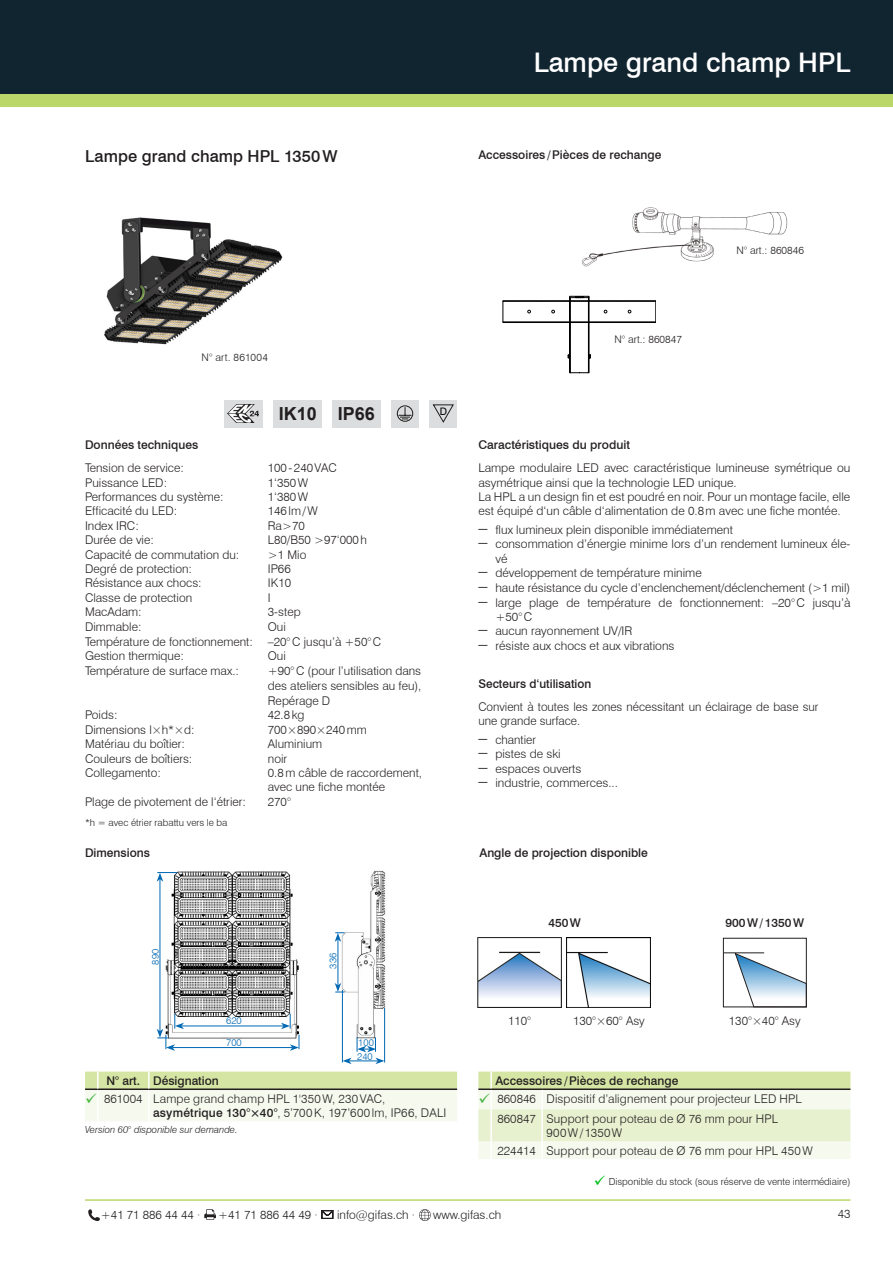
<style>
.page{position:relative;width:893px;height:1263px;background:#fff}
.page>*{position:absolute;margin:0;border:0;box-sizing:border-box;transform-origin:0 0}
.t1{font:500 27px "Swiss 721 BT";color:#fff}
.t2{font:700 18px "Arial";color:#231f20}
.t3{font:500 16.5px "Swiss 721 BT";letter-spacing:.005em;color:#231f20}
.t4{font:300 12px/14.4px "Swiss 721 BT";color:#231f20}
.t5{font:500 12px "Swiss 721 BT";color:#231f20}
.t6{font:300 10.5px "Swiss 721 BT";color:#231f20}
.t7{font:300 10.5px "Swiss 721 BT";letter-spacing:.03em;color:#231f20}
.t8{font:10.35px "Swiss 721 BT";color:#000}
.t9{font:300 9.75px "Swiss 721 BT";color:#231f20}
.t10{font:italic 300 9.75px "Swiss 721 BT";color:#231f20}
.t11{font:300 9.75px/14.1px "Swiss 721 BT";color:#0168b3}
.s1{color:#4bb547}
.s2{font-weight:500}
.s3{font-size:18px}
.s4{color:#00bf1d}
</style>
<div class="page">
<div style="left:0;top:89px;width:893px;height:17px;background:#bbd76a"></div>
<div style="left:0;top:0;width:893px;height:94px;background:#112530"></div>
<hr style="left:85px;top:1199px;width:765px;height:2px;background:#bbd76a">
<svg style="left:88px;top:1209px;width:12px;height:12px"></svg>
<svg style="left:204px;top:1209px;width:12px;height:11px"></svg>
<svg style="left:322px;top:1210px;width:11px;height:9px"></svg>
<svg style="left:419px;top:1209px;width:12px;height:12px"></svg>
<svg style="left:478px;top:1071px;width:372px;height:88px"></svg>
<hr style="left:491px;top:1088px;width:51px;height:2px;background:#231f20">
<hr style="left:542px;top:1088px;width:308px;height:2px;background:#231f20">
<svg style="left:85px;top:1071px;width:372px;height:50px"></svg>
<svg style="left:503px;top:296px;width:153px;height:77px"></svg>
<img style="left:581px;top:207px;width:207px;height:60px">
<img style="left:165px;top:871px;width:134px;height:168px">
<img style="left:334px;top:870px;width:52px;height:172px">
<hr style="left:342px;top:990px;width:1px;height:72px;background:#0168b3">
<hr style="left:384px;top:1008px;width:1px;height:54px;background:#0168b3">
<hr style="left:338px;top:939px;width:1px;height:46px;background:#0168b3">
<svg style="left:335px;top:932px;width:10px;height:10px"></svg>
<svg style="left:335px;top:983px;width:10px;height:10px"></svg>
<svg style="left:343px;top:1058px;width:41px;height:6px"></svg>
<svg style="left:357px;top:1037px;width:19px;height:15px"></svg>
<hr style="left:181px;top:1026px;width:102px;height:1px;background:#0168b3">
<hr style="left:173px;top:1047px;width:119px;height:1px;background:#0168b3">
<svg style="left:281px;top:1014px;width:19px;height:37px"></svg>
<hr style="left:160px;top:879px;width:1px;height:152px;background:#0168b3">
<svg style="left:157px;top:1014px;width:27px;height:37px"></svg>
<svg style="left:157px;top:872px;width:20px;height:10px"></svg>
<div style="left:391px;top:400px;width:28px;height:27px;background:#dcdddf"></div>
<svg style="left:397px;top:405px;width:16px;height:17px"></svg>
<div style="left:429px;top:400px;width:28px;height:27px;background:#dcdddf"></div>
<svg style="left:433px;top:404px;width:21px;height:19px"></svg>
<div style="left:224px;top:400px;width:38px;height:27px;background:#dcdddf"></div>
<div style="left:332px;top:400px;width:49px;height:27px;background:#dcdddf"></div>
<div style="left:273px;top:400px;width:48px;height:27px;background:#dcdddf"></div>
<img style="left:228px;top:404px;width:31px;height:19px">
<img style="left:478px;top:937px;width:84px;height:70px">
<div style="left:723px;top:938px;width:84px;height:69px;border:1px solid #231f20"></div>
<hr style="left:723px;top:952px;width:41px;height:1px;background:#231f20">
<svg style="left:734px;top:952px;width:73px;height:55px"></svg>
<img style="left:567px;top:938px;width:84px;height:69px">
<img style="left:104px;top:217px;width:179px;height:128px">
<h3 class="t3" style="left:85px;top:146px;width:254px">Lampe grand champ HPL 1350W</h3>
<h1 class="t1" style="left:534px;top:46px;width:318px">Lampe grand champ HPL</h1>
<p class="t5" style="left:478px;top:147px;width:184px">Accessoires/Pièces de rechange</p>
<p class="t6" style="left:736px;top:244px;width:69px">N° art.: 860846</p>
<p class="t7" style="left:201px;top:351px;width:68px">N° art. 861004</p>
<h2 class="t2" style="left:279px;top:401px;width:98px">IK10 IP66</h2>
<p class="t5" style="left:85px;top:438px;width:115px">Données techniques</p>
<p class="t4" style="left:85px;top:461px;width:100px">Tension de service:</p>
<p class="t4" style="left:268px;top:461px;width:71px">100-240VAC</p>
<p class="t4" style="left:85px;top:475px;width:84px">Puissance LED:</p>
<p class="t4" style="left:268px;top:475px;width:42px">1‘350W</p>
<p class="t4" style="left:85px;top:489px;width:140px">Performances du système:</p>
<p class="t4" style="left:268px;top:489px;width:42px">1‘380W</p>
<p class="t4" style="left:85px;top:504px;width:94px">Efficacité du LED:</p>
<p class="t4" style="left:268px;top:504px;width:51px">146lm/W</p>
<p class="t4" style="left:85px;top:518px;width:55px">Index IRC:</p>
<p class="t4" style="left:268px;top:518px;width:38px">Ra&gt;70</p>
<p class="t4" style="left:85px;top:533px;width:70px">Durée de vie:</p>
<p class="t4" style="left:268px;top:533px;width:100px">L80/B50 &gt;97‘000h</p>
<p class="t4" style="left:85px;top:547px;width:156px">Capacité de commutation du:</p>
<p class="t4" style="left:268px;top:547px;width:40px">&gt;1 Mio</p>
<p class="t4" style="left:85px;top:561px;width:108px">Degré de protection:</p>
<p class="t4" style="left:268px;top:561px;width:24px">IP66</p>
<p class="t4" style="left:85px;top:576px;width:118px">Résistance aux chocs:</p>
<p class="t4" style="left:268px;top:576px;width:25px">IK10</p>
<p class="t4" style="left:85px;top:590px;width:109px">Classe de protection</p>
<p class="t4" style="left:268px;top:590px;width:4px">I</p>
<p class="t4" style="left:85px;top:605px;width:58px">MacAdam:</p>
<p class="t4" style="left:268px;top:605px;width:34px">3-step</p>
<p class="t4" style="left:85px;top:619px;width:58px">Dimmable:</p>
<p class="t4" style="left:85px;top:619px;width:298px;text-indent:183px">Oui<br>Température de fonctionnement: –20°C jusqu’à +50°C<br>Gestion thermique:</p>
<p class="t4" style="left:268px;top:648px;width:20px">Oui</p>
<p class="t4" style="left:85px;top:663px;width:155px">Température de surface max.:</p>
<p class="t4" style="left:268px;top:663px;width:155px;line-height:15px;text-align:justify">+90°C (pour l’utilisation dans des ateliers sensibles au feu), Repérage D</p>
<p class="t4" style="left:85px;top:708px;width:34px">Poids:</p>
<p class="t4" style="left:268px;top:708px;width:38px">42.8kg</p>
<p class="t4" style="left:85px;top:722px;width:111px">Dimensions l×h*×d:</p>
<p class="t4" style="left:268px;top:722px;width:100px">700×890×240mm</p>
<p class="t4" style="left:85px;top:737px;width:102px">Matériau du boîtier:</p>
<p class="t4" style="left:268px;top:737px;width:56px">Aluminium</p>
<p class="t4" style="left:85px;top:751px;width:109px">Couleurs de boîtiers:</p>
<p class="t4" style="left:268px;top:751px;width:21px">noir</p>
<p class="t4" style="left:85px;top:765px;width:77px">Collegamento:</p>
<p class="t4" style="left:268px;top:765px;width:156px">0.8m câble de raccordement, avec une fiche montée</p>
<p class="t4" style="left:85px;top:794px;width:162px">Plage de pivotement de l‘étrier:</p>
<p class="t4" style="left:268px;top:794px;width:25px">270°</p>
<p class="t9" style="left:85px;top:817px;width:144px">*h = avec étrier rabattu vers le ba</p>
<p class="t5" style="left:85px;top:845px;width:67px">Dimensions</p>
<p class="t8" style="left:440px;top:405px;width:9px">D</p>
<p class="t11" style="left:148px;top:964px;width:17px;rotate:-90deg">890</p>
<p class="t11" style="left:226px;top:1014px;width:17px">620</p>
<p class="t11" style="left:326px;top:969px;width:17px;rotate:-90deg">336</p>
<p class="t11" style="left:226px;top:1036px;width:17px">700</p>
<p class="t11" style="left:357px;top:1035px;width:18px">100<br>240</p>
<p class="t5" style="left:106px;top:1073px;width:114px">N° art. Désignation</p>
<p class="t4" style="left:153px;top:1091px;width:295px;text-indent:-68px"><span class="s1">✓</span> 861004 Lampe grand champ HPL 1'350W, 230VAC, <span class="s2">asymétrique 130°×40°</span>, 5’700K, 197’600lm, IP66, DALI</p>
<p class="t10" style="left:85px;top:1123px;width:154px">Version 60° disponible sur demande.</p>
<p class="t6" style="left:614px;top:333px;width:69px">N° art.: 860847</p>
<p class="t5" style="left:478px;top:438px;width:153px">Caractéristiques du produit</p>
<p class="t4" style="left:478px;top:461px;width:374px">Lampe modulaire LED avec caractéristique lumineuse symétrique ou asymétrique ainsi que la technologie LED unique.<br>La HPL a un design fin et est poudré en noir. Pour un montage facile, elle est équipé d‘un câble d‘alimentation de 0.8m avec une fiche montée.</p>
<p class="t4" style="left:478px;top:522px;width:256px"><span class="s3">–</span> flux lumineux plein disponible immédiatement</p>
<p class="t4" style="left:495px;top:537px;width:357px;text-indent:-17px"><span class="s3">–</span> consommation d’énergie minime lors d’un rendement lumineux éle&shy;vé</p>
<p class="t4" style="left:478px;top:566px;width:225px"><span class="s3">–</span> développement de température minime</p>
<p class="t4" style="left:478px;top:580px;width:374px"><span class="s3">–</span> haute résistance du cycle d’enclenchement/déclenchement (&gt;1 mil)</p>
<p class="t4" style="left:495px;top:595px;width:357px;text-indent:-17px"><span class="s3">–</span> large plage de température de fonctionnement: –20°C jusqu’à +50°C</p>
<p class="t4" style="left:478px;top:624px;width:155px"><span class="s3">–</span> aucun rayonnement UV/IR</p>
<p class="t4" style="left:478px;top:638px;width:198px"><span class="s3">–</span> résiste aux chocs et aux vibrations</p>
<p class="t5" style="left:478px;top:676px;width:114px">Secteurs d‘utilisation</p>
<p class="t4" style="left:478px;top:699px;width:342px">Convient à toutes les zones nécessitant un éclairage de base sur une grande surface.</p>
<p class="t4" style="left:478px;top:732px;width:59px"><span class="s3">–</span> chantier</p>
<p class="t4" style="left:478px;top:746px;width:84px"><span class="s3">–</span> pistes de ski</p>
<p class="t4" style="left:478px;top:761px;width:105px"><span class="s3">–</span> espaces ouverts</p>
<p class="t4" style="left:478px;top:775px;width:141px"><span class="s3">–</span> industrie, commerces...</p>
<p class="t5" style="left:479px;top:845px;width:170px">Angle de projection disponible</p>
<p class="t5" style="left:548px;top:915px;width:34px">450W</p>
<p class="t5" style="left:726px;top:915px;width:80px">900W/1350W</p>
<p class="t5" style="left:586px;top:1010px;width:73px">130°x25° Asy</p>
<p class="t4" style="left:729px;top:1013px;width:73px">130°×40° Asy</p>
<p class="t5" style="left:729px;top:1010px;width:73px">130°x40° Asy</p>
<p class="t4" style="left:508px;top:1013px;width:25px">110°</p>
<p class="t4" style="left:573px;top:1013px;width:73px">130°×60° Asy</p>
<p class="t5" style="left:495px;top:1073px;width:184px">Accessoires/Pièces de rechange</p>
<p class="t4" style="left:478px;top:1088px;width:325px;line-height:20.1px;text-align:center"><span class="s1">✓</span> 860846 Dispositif d’alignement pour projecteur LED HPL<br>860847 Support pour poteau de Ø 76 mm pour HPL</p>
<p class="t4" style="left:497px;top:1124px;width:317px;line-height:17.5px;text-indent:49px">900W/1350W<br>224414 Support pour poteau de Ø 76 mm pour HPL 450W</p>
<p class="t9" style="left:594px;top:1176px;width:258px"><span class="s4">✓</span> Disponible du stock (sous réserve de vente intermédiaire)</p>
<p class="t4" style="left:101px;top:1207px;width:101px">+41 71 886 44 44 ·</p>
<p class="t4" style="left:218px;top:1207px;width:101px">+41 71 886 44 49 ·</p>
<p class="t4" style="left:337px;top:1207px;width:80px">info@gifas.ch ·</p>
<p class="t4" style="left:433px;top:1207px;width:70px">www.gifas.ch</p>
<p class="t4" style="left:838px;top:1207px;width:14px">43</p>
</div>
